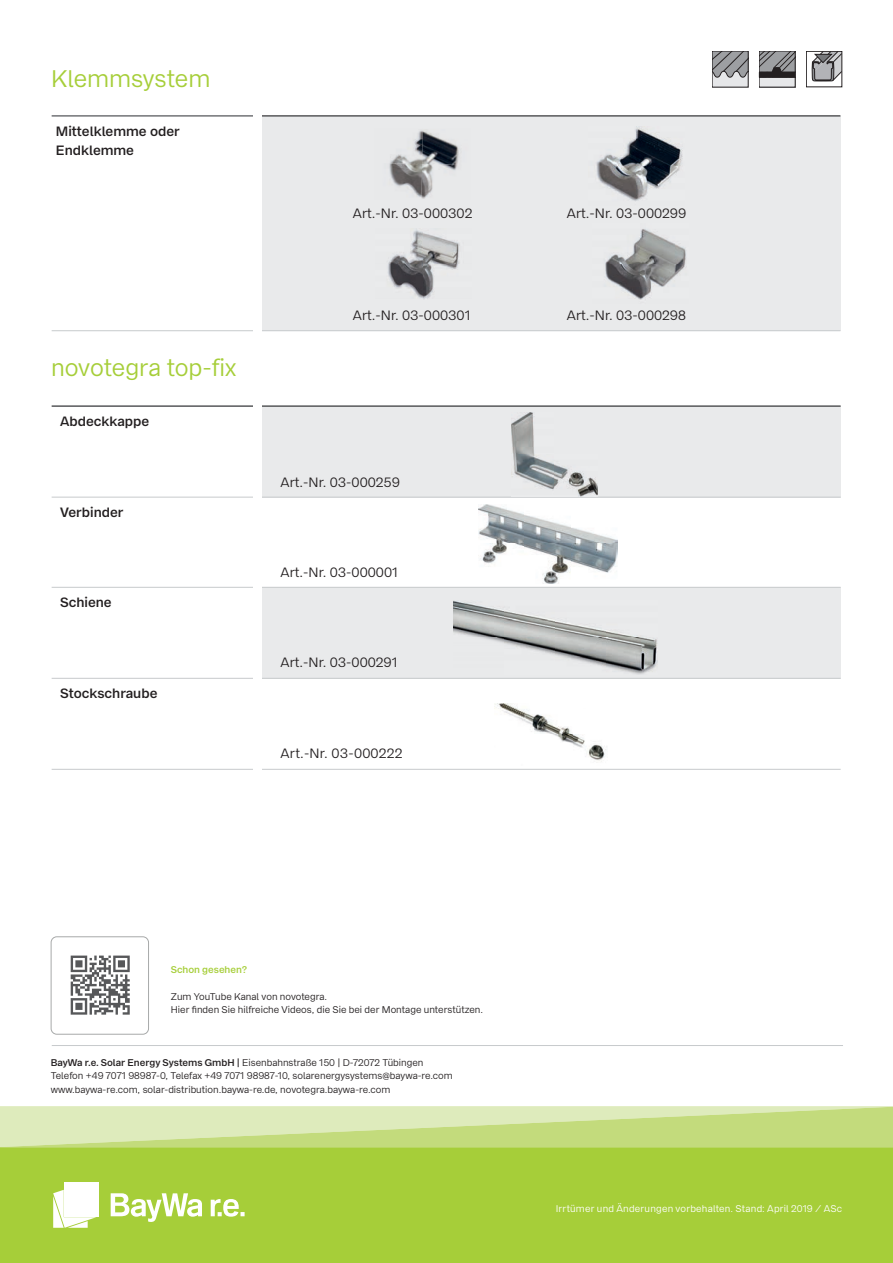
<style>
.page{position:relative;width:893px;height:1263px;background:#fff}
.page>*{position:absolute;margin:0;border:0;box-sizing:border-box;transform-origin:0 0}
.t1{font:24px "Bay Wa Sans";color:#a6ce39}
.t2{font:13.5px "Bay Wa Sans";color:#231f20}
.t3{font:600 13.5px/19.5px "Bay Wa Sans";color:#231f20}
.t4{font:13.5px "Bay Wa Sans";color:#fff}
.t5{font:9.75px/13.5px "Bay Wa Sans";color:#231f20}
.t6{font:9.75px "Bay Wa Sans";letter-spacing:.02em;color:#fff}
.t7{font:600 9.75px "Bay Wa Sans";color:#a6ce39}
.s1{font-weight:600}
</style>
<div class="page">
<div style="left:0;top:1148px;width:893px;height:115px;background:#a6ce39"></div>
<svg style="left:0;top:1106px;width:893px;height:41px;background:#d0e39d"></svg>
<div style="left:65px;top:1182px;width:34px;height:34px;background:#fff"></div>
<svg style="left:53px;top:1190px;width:43px;height:38px"></svg>
<svg style="left:111px;top:1193px;width:134px;height:29px"></svg>
<svg style="left:70px;top:955px;width:1px;height:60px"></svg>
<svg style="left:71px;top:955px;width:59px;height:60px"></svg>
<div style="left:51px;top:936px;width:98px;height:98px;border:1px solid #a7a9a9;border-radius:6px"></div>
<hr style="left:52px;top:1045px;width:791px;height:1px;background:#c7cacc">
<svg style="left:52px;top:496px;width:788px;height:273px"></svg>
<div style="left:258px;top:406px;width:583px;height:91px;background:#e9eaeb"></div>
<div style="left:258px;top:587px;width:583px;height:91px;background:#e9eaeb"></div>
<hr style="left:52px;top:405px;width:201px;height:2px;background:#57585a">
<hr style="left:262px;top:405px;width:579px;height:2px;background:#57585a">
<hr style="left:52px;top:497px;width:206px;height:1px;background:#c7cacc">
<hr style="left:258px;top:497px;width:583px;height:1px;background:#c7cacc">
<hr style="left:52px;top:587px;width:206px;height:1px;background:#c7cacc">
<hr style="left:258px;top:587px;width:583px;height:1px;background:#c7cacc">
<hr style="left:52px;top:678px;width:206px;height:1px;background:#c7cacc">
<hr style="left:258px;top:678px;width:583px;height:1px;background:#c7cacc">
<hr style="left:52px;top:769px;width:206px;height:1px;background:#c7cacc">
<hr style="left:258px;top:769px;width:583px;height:1px;background:#c7cacc">
<div style="left:257px;top:116px;width:583px;height:215px;background:#e9eaeb"></div>
<hr style="left:262px;top:115px;width:578px;height:2px;background:#57585a">
<hr style="left:52px;top:115px;width:201px;height:2px;background:#727376">
<hr style="left:52px;top:330px;width:205px;height:1px;background:#c7cacc">
<hr style="left:257px;top:330px;width:583px;height:1px;background:#c7cacc">
<img style="left:495px;top:703px;width:118px;height:62px">
<img style="left:479px;top:505px;width:138px;height:78px">
<img style="left:454px;top:601px;width:203px;height:73px">
<img style="left:512px;top:412px;width:86px;height:84px">
<svg style="left:761px;top:51px;width:35px;height:36px"></svg>
<div style="left:759px;top:51px;width:36px;height:36px;border:1px solid #231f20"></div>
<svg style="left:714px;top:53px;width:32px;height:32px"></svg>
<div style="left:712px;top:51px;width:36px;height:36px;border:1px solid #231f20"></div>
<svg style="left:812px;top:53px;width:28px;height:28px"></svg>
<div style="left:806px;top:51px;width:36px;height:36px;border:1px solid #231f20"></div>
<div style="left:253px;top:111px;width:9px;height:683px;background:#fff"></div>
<img style="left:390px;top:130px;width:69px;height:33px">
<img style="left:389px;top:163px;width:69px;height:36px">
<img style="left:596px;top:126px;width:87px;height:75px">
<img style="left:605px;top:229px;width:81px;height:71px">
<img style="left:388px;top:229px;width:72px;height:70px">
<h1 class="t1" style="left:51px;top:64px;width:161px">Klemmsystem</h1>
<h2 class="t3" style="left:56px;top:122px;width:125px">Mittelklemme oder<br>Endklemme</h2>
<h1 class="t1" style="left:51px;top:354px;width:187px">novotegra top-fix</h1>
<h2 class="t3" style="left:60px;top:412px;width:91px">Abdeckkappe</h2>
<h2 class="t3" style="left:60px;top:503px;width:65px">Verbinder</h2>
<h2 class="t3" style="left:60px;top:593px;width:53px">Schiene</h2>
<h2 class="t3" style="left:60px;top:684px;width:99px">Stockschraube</h2>
<h2 class="t2" style="left:353px;top:205px;width:121px">Art.-Nr. 03-000302</h2>
<h2 class="t2" style="left:567px;top:205px;width:121px">Art.-Nr. 03-000299</h2>
<h2 class="t2" style="left:353px;top:307px;width:119px">Art.-Nr. 03-000301</h2>
<h2 class="t2" style="left:567px;top:307px;width:120px">Art.-Nr. 03-000298</h2>
<h2 class="t2" style="left:281px;top:474px;width:121px">Art.-Nr. 03-000259</h2>
<h2 class="t2" style="left:281px;top:564px;width:119px">Art.-Nr. 03-000001</h2>
<h2 class="t2" style="left:281px;top:655px;width:118px">Art.-Nr. 03-000291</h2>
<h2 class="t2" style="left:281px;top:746px;width:123px">Art.-Nr. 03-000222</h2>
<p class="t7" style="left:171px;top:963px;width:78px">Schon gesehen?</p>
<p class="t5" style="left:171px;top:989px;width:314px">Zum YouTube Kanal von novotegra.<br>Hier finden Sie hilfreiche Videos, die Sie bei der Montage unterstützen.</p>
<p class="t5" style="left:51px;top:1056px;width:404px"><span class="s1">BayWa r.e. Solar Energy Systems GmbH |</span> Eisenbahnstraße 150 | D-72072 Tübingen<br>Telefon +49 7071 98987-0, Telefax +49 7071 98987-10, solarenergysystems@baywa-re.com www.baywa-re.com, solar-distribution.baywa-re.de, novotegra.baywa-re.com</p>
<p class="t6" style="left:556px;top:1203px;width:288px">Irrtümer und Änderungen vorbehalten. Stand: April 2019 / ASc</p>
<h2 class="t4" style="left:834px;top:1207px;width:9px">2</h2>
</div>
